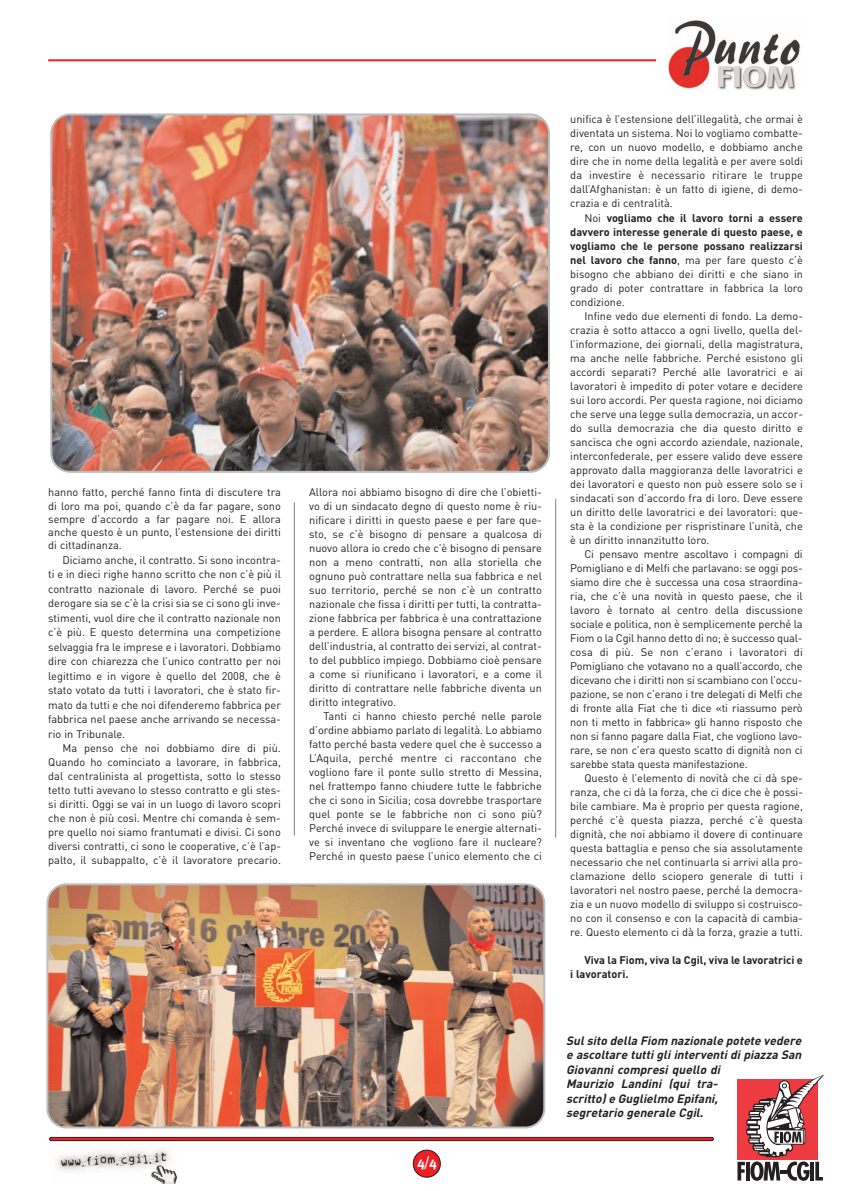
<style>
.page{position:relative;width:842px;height:1191px;background:#fff}
.page>*{position:absolute;margin:0;border:0;box-sizing:border-box;transform-origin:0 0}
.t1{font:700 14px "Meta";color:#fff}
.t2{font:italic 700 12px/14.4px "DIN";color:#231f20}
.t3{font:11px/14px "DIN";color:#231f20;text-align:justify}
.t4{font:700 11px/14px "DIN";color:#231f20;text-align:justify}
.s1{font-weight:400}
</style>
<div class="page">
<svg style="left:49px;top:1136px;width:665px;height:5px;background:#a54b4d"></svg>
<img style="left:57px;top:1150px;width:121px;height:33px">
<svg style="left:413px;top:1149px;width:28px;height:28px"></svg>
<img style="left:668px;top:20px;width:132px;height:70px">
<hr style="left:48px;top:59px;width:608px;height:2px;background:#ee1e24">
<hr style="left:294px;top:502px;width:1px;height:333px;background:#808285">
<hr style="left:555px;top:499px;width:1px;height:338px;background:#808285">
<img style="left:50px;top:113px;width:500px;height:360px">
<svg style="left:737px;top:1074px;width:87px;height:106px"></svg>
<img style="left:46px;top:883px;width:499px;height:245px">
<p class="t3" style="left:48px;top:486px;width:234px;line-height:13.2px">hanno fatto, perché fanno finta di discutere tra di loro ma poi, quando c’è da far pagare, sono sempre d’accordo a far pagare noi. E allora anche questo è un punto, l’estensione dei diritti di cittadinanza.</p>
<p class="t3" style="left:48px;top:552px;width:234px;line-height:14.5px;text-indent:14px">Diciamo anche, il contratto. Si sono incontra&shy;ti e in dieci righe hanno scritto che non c’è più il contratto nazionale di lavoro. Perché se puoi derogare sia se c’è la crisi sia se ci sono gli inve&shy;stimenti, vuol dire che il contratto nazionale non c’è più. E questo determina una competizione selvaggia fra le imprese e i lavoratori. Dobbiamo dire con chiarezza che l’unico contratto per noi legittimo e in vigore è quello del 2008, che è stato votato da tutti i lavoratori, che è stato fir&shy;mato da tutti e che noi difenderemo fabbrica per fabbrica nel paese anche arrivando se necessa&shy;rio in Tribunale.</p>
<p class="t3" style="left:48px;top:741px;width:234px;text-indent:14px">Ma penso che noi dobbiamo dire di più.<br>Quando ho cominciato a lavorare, in fabbrica, dal centralinista al progettista, sotto lo stesso tetto tutti avevano lo stesso contratto e gli stes&shy;si diritti. Oggi se vai in un luogo di lavoro scopri che non è più così. Mentre chi comanda è sem&shy;pre quello noi siamo frantumati e divisi. Ci sono diversi contratti, ci sono le cooperative, c’è l’ap&shy;palto, il subappalto, c’è il lavoratore precario.</p>
<p class="t3" style="left:309px;top:485px;width:234px">Allora noi abbiamo bisogno di dire che l’obietti&shy;vo di un sindacato degno di questo nome è riu&shy;nificare i diritti in questo paese e per fare que&shy;sto, se c’è bisogno di pensare a qualcosa di nuovo allora io credo che c’è bisogno di pensare non a meno contratti, non alla storiella che ognuno può contrattare nella sua fabbrica e nel suo territorio, perché se non c’è un contratto nazionale che fissa i diritti per tutti, la contratta&shy;zione fabbrica per fabbrica è una contrattazione a perdere. E allora bisogna pensare al contratto dell’industria, al contratto dei servizi, al contrat&shy;to del pubblico impiego. Dobbiamo cioè pensare a come si riunificano i lavoratori, e a come il diritto di contrattare nelle fabbriche diventa un diritto integrativo.</p>
<p class="t3" style="left:309px;top:709px;width:234px;text-indent:14px">Tanti ci hanno chiesto perché nelle parole d’ordine abbiamo parlato di legalità. Lo abbiamo fatto perché basta vedere quel che è successo a L’Aquila, perché mentre ci raccontano che vogliono fare il ponte sullo stretto di Messina, nel frattempo fanno chiudere tutte le fabbriche che ci sono in Sicilia; cosa dovrebbe trasportare quel ponte se le fabbriche non ci sono più?<br>Perché invece di sviluppare le energie alternati&shy;ve si inventano che vogliono fare il nucleare?<br>Perché in questo paese l’unico elemento che ci</p>
<p class="t1" style="left:417px;top:1154px;width:21px">4/4</p>
<p class="t3" style="left:570px;top:113px;width:234px">unifica è l’estensione dell’illegalità, che ormai è diventata un sistema. Noi lo vogliamo combatte&shy;re, con un nuovo modello, e dobbiamo anche dire che in nome della legalità e per avere soldi da investire è necessario ritirare le truppe dall’Afghanistan: è un fatto di igiene, di demo&shy;crazia e di centralità.</p>
<p class="t4" style="left:570px;top:211px;width:234px;text-indent:14px"><span class="s1">Noi</span> vogliamo che il lavoro torni a essere davvero interesse generale di questo paese, e vogliamo che le persone possano realizzarsi nel lavoro che fanno<span class="s1">, ma per fare questo c’è bisogno che abbiano dei diritti e che siano in grado di poter contrattare in fabbrica la loro condizione.</span></p>
<p class="t3" style="left:570px;top:309px;width:234px;text-indent:14px">Infine vedo due elementi di fondo. La demo&shy;crazia è sotto attacco a ogni livello, quella del&shy;l’informazione, dei giornali, della magistratura, ma anche nelle fabbriche. Perché esistono gli accordi separati? Perché alle lavoratrici e ai lavoratori è impedito di poter votare e decidere sui loro accordi. Per questa ragione, noi diciamo che serve una legge sulla democrazia, un accor&shy;do sulla democrazia che dia questo diritto e sancisca che ogni accordo aziendale, nazionale, interconfederale, per essere valido deve essere approvato dalla maggioranza delle lavoratrici e dei lavoratori e questo non può essere solo se i sindacati son d’accordo fra di loro. Deve essere un diritto delle lavoratrici e dei lavoratori: que&shy;sta è la condizione per rispristinare l’unità, che è un diritto innanzitutto loro.</p>
<p class="t3" style="left:570px;top:547px;width:234px;text-indent:14px">Ci pensavo mentre ascoltavo i compagni di Pomigliano e di Melfi che parlavano: se oggi pos&shy;siamo dire che è successa una cosa straordina&shy;ria, che c’è una novità in questo paese, che il lavoro è tornato al centro della discussione sociale e politica, non è semplicemente perché la Fiom o la Cgil hanno detto di no; è successo qual&shy;cosa di più. Se non c’erano i lavoratori di Pomigliano che votavano no a quall’accordo, che dicevano che i diritti non si scambiano con l’occu&shy;pazione, se non c’erano i tre delegati di Melfi che di fronte alla Fiat che ti dice «ti riassumo però non ti metto in fabbrica» gli hanno risposto che non si fanno pagare dalla Fiat, che vogliono lavo&shy;rare, se non c’era questo scatto di dignità non ci sarebbe stata questa manifestazione.</p>
<p class="t3" style="left:570px;top:771px;width:234px;text-indent:14px">Questo è l’elemento di novità che ci dà spe&shy;ranza, che ci dà la forza, che ci dice che è possi&shy;bile cambiare. Ma è proprio per questa ragione, perché c’è questa piazza, perché c’è questa dignità, che noi abbiamo il dovere di continuare questa battaglia e penso che sia assolutamente necessario che nel continuarla si arrivi alla pro&shy;clamazione dello sciopero generale di tutti i lavoratori nel nostro paese, perché la democra&shy;zia e un nuovo modello di sviluppo si costruisco&shy;no con il consenso e con la capacità di cambia&shy;re. Questo elemento ci dà la forza, grazie a tutti.</p>
<p class="t4" style="left:570px;top:953px;width:234px;text-indent:14px">Viva la Fiom, viva la Cgil, viva le lavoratrici e i lavoratori.</p>
<p class="t2" style="left:566px;top:1033px;width:239px">Sulsito della Fiom nazionale potete vedere e ascoltare tuttigliinterventidipiazza San Giovanni compresi quello di<br>Maurizio Landini (qui tra-<br>scritto)e Guglielmo Epifani,<br>segretario generale Cgil.</p>
</div>
